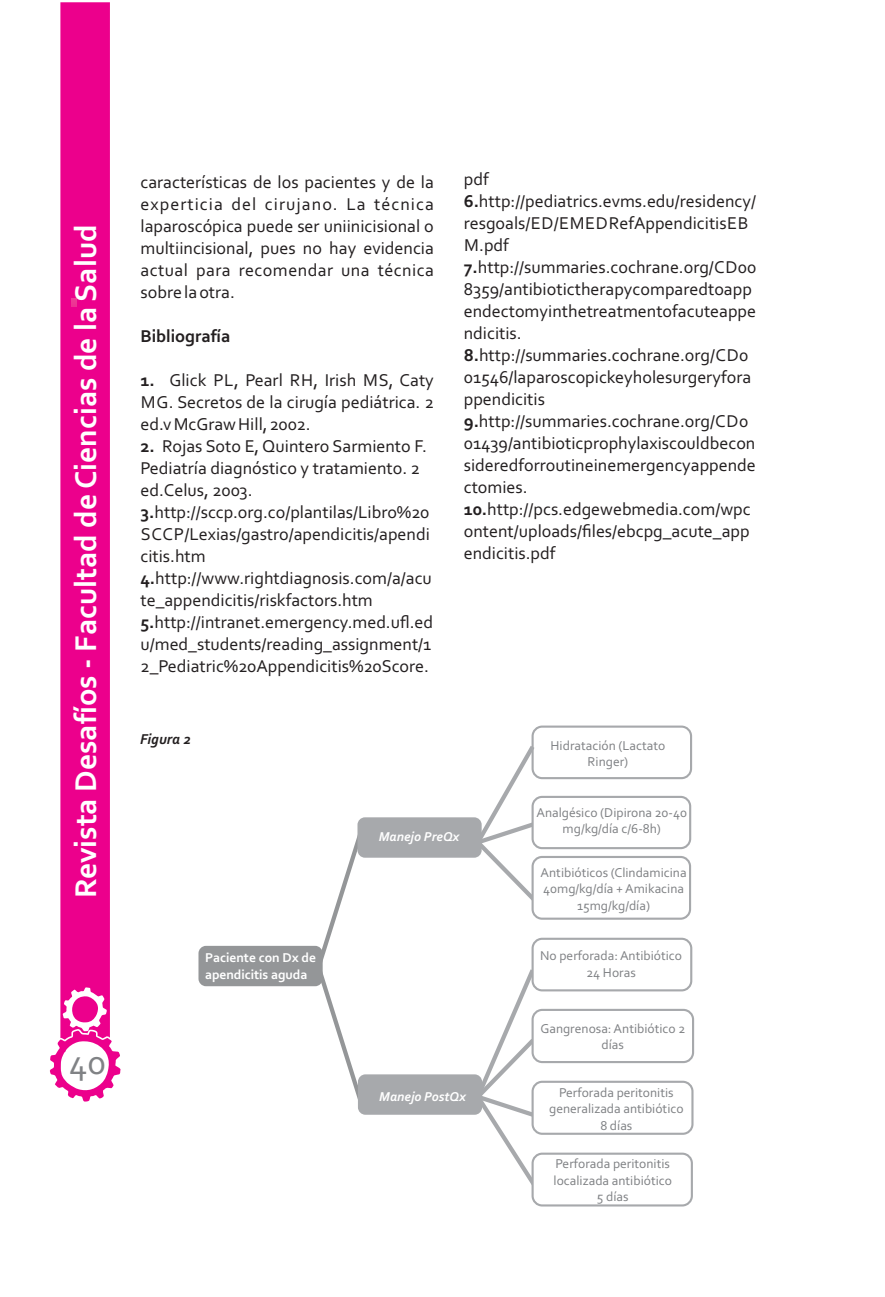
<style>
.page{position:relative;width:885px;height:1297px;background:#fff}
.page>*{position:absolute;margin:0;border:0;box-sizing:border-box;transform-origin:0 0}
.t1{font:36px "Corbel";color:#808285}
.t2{font:700 31.5px "Corbel";color:#fff}
.t3{font:18px/21.9px "Corbel";color:#231f20;text-align:justify}
.t4{font:700 18px "Corbel";color:#231f20}
.t5{font:italic 700 15px "Corbel";color:#231f20}
.t6{font:13.5px/16.5px "Corbel";color:#808285;text-align:center}
.t7{font:700 13.5px/16.5px "Corbel";color:#fff}
.t8{font:italic 700 13.5px "Corbel";color:#fff}
.s1{font-weight:700}
</style>
<div class="page">
<svg style="left:481px;top:969px;width:65px;height:215px"></svg>
<svg style="left:313px;top:838px;width:46px;height:262px"></svg>
<div style="left:531px;top:1152px;width:161px;height:54px;background:#fff;border:2px solid #a7a9ac;border-radius:10px"></div>
<div style="left:531px;top:1081px;width:162px;height:54px;background:#fff;border:2px solid #a7a9ac;border-radius:10px"></div>
<div style="left:531px;top:1009px;width:163px;height:54px;background:#fff;border:2px solid #a7a9ac;border-radius:10px"></div>
<div style="left:531px;top:938px;width:161px;height:53px;background:#fff;border:2px solid #a7a9ac;border-radius:10px"></div>
<div style="left:531px;top:856px;width:160px;height:64px;background:#fff;border:2px solid #a7a9ac;border-radius:9px"></div>
<div style="left:531px;top:796px;width:160px;height:53px;background:#fff;border:2px solid #a7a9ac;border-radius:9px"></div>
<div style="left:531px;top:725px;width:161px;height:54px;background:#fff;border:2px solid #a7a9ac;border-radius:10px"></div>
<div style="left:357px;top:817px;width:124px;height:41px;background:#a7a9ac;border-radius:7px"></div>
<div style="left:358px;top:1074px;width:124px;height:41px;background:#a7a9ac;border-radius:7px"></div>
<div style="left:198px;top:946px;width:124px;height:40px;background:#949698;border-radius:7px"></div>
<svg style="left:472px;top:741px;width:75px;height:172px"></svg>
<svg style="left:50px;top:2px;width:71px;height:1100px;fill:#ec008c"></svg>
<svg style="left:71px;top:298px;width:6px;height:9px"></svg>
<h2 class="t2" style="left:73px;top:898px;width:675px;rotate:-90deg">Revista Desafíos ‐ Facultad de Ciencias de la Salud</h2>
<h1 class="t1" style="left:69px;top:1047px;width:39px">40</h1>
<p class="t3" style="left:140px;top:173px;width:295px">características de los pacientes y de la experticia del cirujano. La técnica laparoscópica puede ser uniinicisional o multiincisional, pues no hay evidencia actual para recomendar una técnica sobre la otra.</p>
<p class="t4" style="left:140px;top:329px;width:91px">Bibliografía</p>
<p class="t3" style="left:140px;top:371px;width:295px"><span class="s1">1.</span> Glick PL, Pearl RH, Irish MS, Caty MG. Secretos de la cirugía pediátrica. 2 ed.v McGraw Hill, 2002.</p>
<p class="t3" style="left:140px;top:437px;width:294px;text-align:left"><span class="s1">2.</span> Rojas Soto E, Quintero Sarmiento F.<br>Pediatría diagnóstico y tratamiento. 2 ed.Celus, 2003.<br><span class="s1">3.</span>http://sccp.org.co/plantilas/Libro%20<br>SCCP/Lexias/gastro/apendicitis/apendi citis.htm <span class="s1">4.</span>http://www.rightdiagnosis.com/a/acu te_appendicitis/riskfactors.htm <span class="s1">5.</span>http://intranet.emergency.med.ufl.ed u/med_students/reading_assignment/1<br>2_Pediatric%20Appendicitis%20Score.</p>
<p class="t5" style="left:140px;top:733px;width:52px">Figura 2</p>
<p class="t3" style="left:463px;top:170px;width:294px;text-align:left">pdf<br><span class="s1">6.</span>http://pediatrics.evms.edu/residency/ resgoals/ED/EMEDRefAppendicitisEB<br>M.pdf<br><span class="s1">7.</span>http://summaries.cochrane.org/CD00<br>8359/antibiotictherapycomparedtoapp endectomyinthetreatmentofacuteappe ndicitis.<br><span class="s1">8.</span>http://summaries.cochrane.org/CD0<br>01546/laparoscopickeyholesurgeryfora ppendicitis<br><span class="s1">9.</span>http://summaries.cochrane.org/CD0<br>01439/antibioticprophylaxiscouldbecon sideredforroutineinemergencyappende ctomies.<br><span class="s1">10.</span>http://pcs.edgewebmedia.com/wpc ontent/uploads/files/ebcpg_acute_app endicitis.pdf</p>
<p class="t6" style="left:550px;top:738px;width:116px">Hidratación (Lactato<br>Ringer)</p>
<p class="t7" style="left:205px;top:950px;width:112px">Paciente con Dx de apendicitis aguda</p>
<p class="t8" style="left:378px;top:831px;width:82px">Manejo PreQx</p>
<p class="t8" style="left:379px;top:1091px;width:88px">Manejo PostQx</p>
<p class="t6" style="left:536px;top:805px;width:152px">Analgésico (Dipirona 20‐40 mg/kg/día c/6‐8h)</p>
<p class="t6" style="left:540px;top:865px;width:147px">Antibióticos (Clindamicina<br>40mg/kg/día + Amikacina<br>15mg/kg/día)</p>
<p class="t6" style="left:540px;top:948px;width:143px">No perforada: Antibiótico<br>24 Horas</p>
<p class="t6" style="left:540px;top:1021px;width:146px">Gangrenosa: Antibiótico 2 días</p>
<p class="t6" style="left:549px;top:1085px;width:136px">Perforada peritonitis generalizada antibiótico<br>8 días</p>
<p class="t6" style="left:553px;top:1157px;width:120px">Perforada peritonitis localizada antibiótico<br>5 días</p>
</div>
